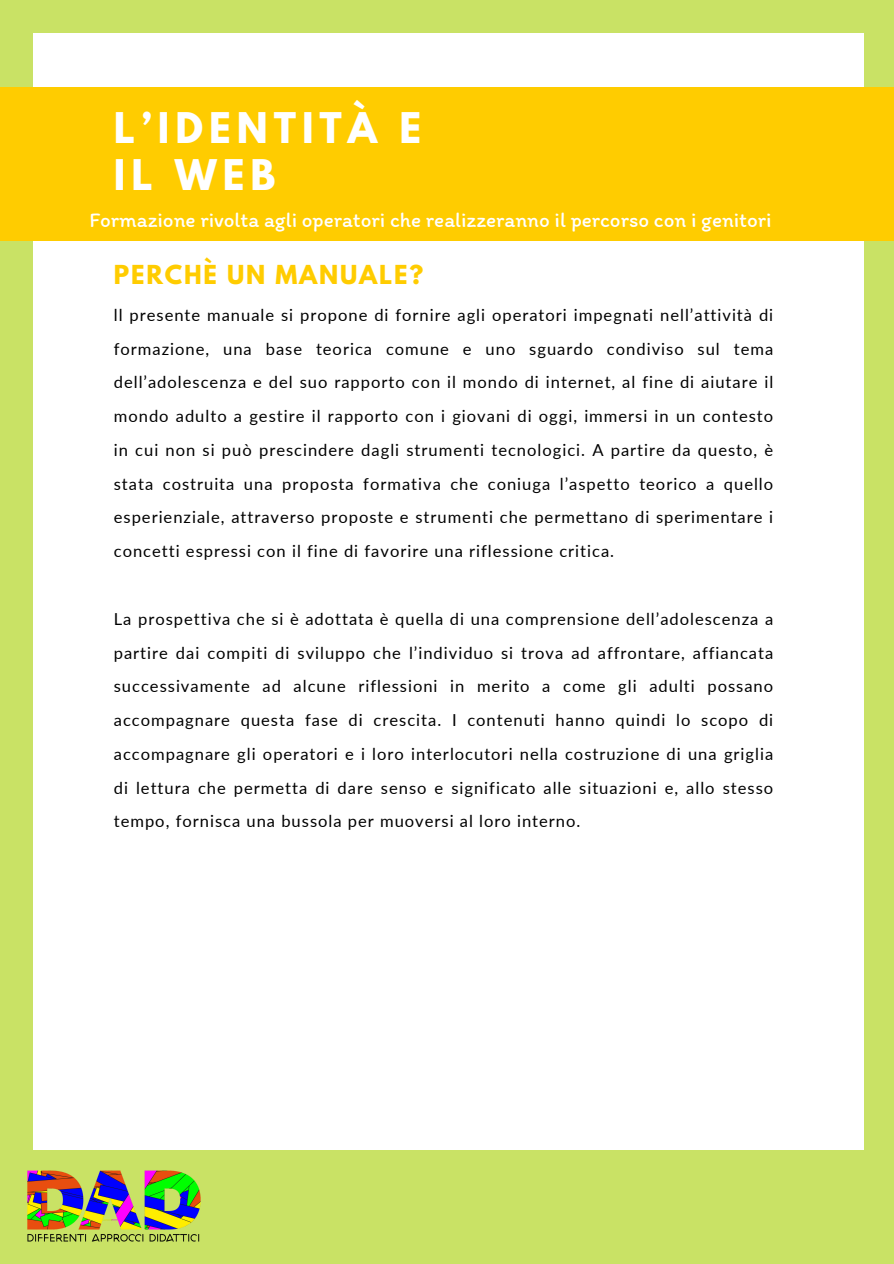
<style>
.page{position:relative;width:894px;height:1264px;background:#fff}
.page>*{position:absolute;margin:0;border:0;box-sizing:border-box;transform-origin:0 0}
.t1{font:700 37.5px/47.2px "League Spartan";letter-spacing:.16em;color:#fff}
.t2{font:700 23.1px "League Spartan";letter-spacing:.08em;color:#fc0}
.t3{font:21px "Itim";color:#fff}
.t4{font:16.5px/33.8px "Lato";letter-spacing:.06em;color:#000;text-align:justify}
</style>
<div class="page">
<div style="left:0;top:0;width:893px;height:1263px;background:#c9e265"></div>
<div style="left:34px;top:33px;width:829px;height:1197px;background:#fff"></div>
<div style="left:0;top:87px;width:893px;height:153px;background:#fc0"></div>
<div style="left:7px;top:1150px;width:859px;height:113px;background:#c9e265"></div>
<img style="left:27px;top:1170px;width:174px;height:72px">
<p class="t1" style="left:114px;top:109px;width:309px">L’IDENTITÀ E<br>IL WEB</p>
<h2 class="t3" style="left:89px;top:207px;width:683px">Formazione rivolta agli operatori che realizzeranno il percorso con i genitori</h2>
<h1 class="t2" style="left:114px;top:263px;width:311px">PERCHÈ UN MANUALE?</h1>
<p class="t4" style="left:114px;top:297px;width:660px">ll presente manuale si propone di fornire agli operatori impegnati nell’attività di formazione, una base teorica comune e uno sguardo condiviso sul tema dell’adolescenza e del suo rapporto con il mondo di internet, al fine di aiutare il mondo adulto a gestire il rapporto con i giovani di oggi, immersi in un contesto in cui non si può prescindere dagli strumenti tecnologici. A partire da questo, è stata costruita una proposta formativa che coniuga l’aspetto teorico a quello esperienziale, attraverso proposte e strumenti che permettano di sperimentare i concetti espressi con il fine di favorire una riflessione critica.</p>
<p class="t4" style="left:114px;top:601px;width:660px">La prospettiva che si è adottata è quella di una comprensione dell’adolescenza a partire dai compiti di sviluppo che l’individuo si trova ad affrontare, affiancata successivamente ad alcune riflessioni in merito a come gli adulti possano accompagnare questa fase di crescita. I contenuti hanno quindi lo scopo di accompagnare gli operatori e i loro interlocutori nella costruzione di una griglia di lettura che permetta di dare senso e significato alle situazioni e, allo stesso tempo, fornisca una bussola per muoversi al loro interno.</p>
</div>
